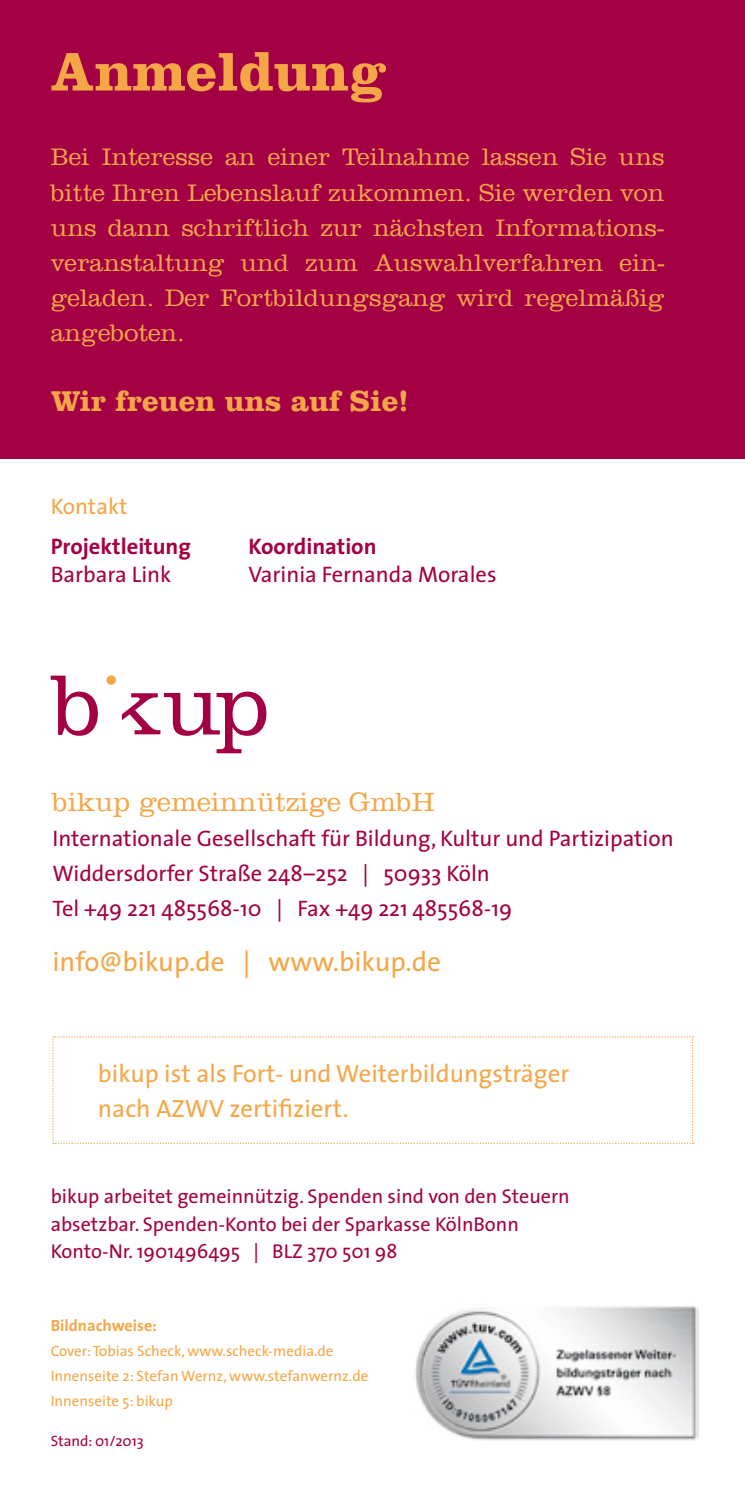
<style>
.page{position:relative;width:745px;height:1489px;background:#fff}
.page>*{position:absolute;margin:0;border:0;box-sizing:border-box;transform-origin:0 0}
.t1{font:700 56.5px "Clarendon LT";color:#f5a748}
.t2{font:700 30px "Clarendon LT";color:#f5a748}
.t3{font:27.5px "The Sans";color:#f5a748}
.t4{font:300 27.5px "Clarendon LT";color:#f5a748}
.t5{font:300 25px/35px "Clarendon LT";color:#f5a748;text-align:justify}
.t6{font:25px/35px "The Sans";color:#f5a748}
.t7{font:22.5px/35px "The Sans";color:#a40044}
.t8{font:700 22.5px "The Sans";color:#a40044}
.t9{font:22.5px "The Sans";color:#f5a748}
.t10{font:20px/27.5px "The Sans";color:#a40044}
.t11{font:700 16.25px "The Sans";color:#f5a748}
.t12{font:15px/25px "The Sans";color:#f5a748}
.t13{font:15px "The Sans";color:#a40044}
</style>
<div class="page">
<div style="left:0;top:0;width:744px;height:458px;background:#a40044"></div>
<svg style="left:51px;top:675px;width:47px;height:60px"></svg>
<div style="left:106px;top:675px;width:10px;height:9px;background:#f5a748;border-radius:50%"></div>
<svg style="left:122px;top:691px;width:144px;height:62px"></svg>
<svg style="left:52px;top:1036px;width:641px;height:107px"></svg>
<img style="left:415px;top:1306px;width:283px;height:134px">
<h1 class="t1" style="left:51px;top:37px;width:337px">Anmeldung</h1>
<p class="t5" style="left:51px;top:140px;width:615px">Bei Interesse an einer Teilnahme lassen Sie uns bitte Ihren Lebenslauf zukommen. Sie werden von uns dann schriftlich zur nächsten Informations&shy;veranstaltung und zum Auswahlverfahren ein&shy;geladen. Der Fortbildungsgang wird regelmäßig angeboten.</p>
<p class="t2" style="left:51px;top:382px;width:359px">Wir freuen uns auf Sie!</p>
<p class="t9" style="left:51px;top:488px;width:78px">Kontakt</p>
<p class="t8" style="left:51px;top:527px;width:142px">Projektleitung</p>
<p class="t8" style="left:248px;top:527px;width:130px">Koordination</p>
<p class="t7" style="left:51px;top:556px;width:122px">Barbara Link</p>
<p class="t7" style="left:248px;top:556px;width:249px">Varinia Fernanda Morales</p>
<p class="t4" style="left:52px;top:785px;width:383px">bikup gemeinnützige GmbH</p>
<p class="t7" style="left:52px;top:819px;width:622px">Internationale Gesellschaft für Bildung, Kultur und Partizipation<br>Widdersdorfer Straße 248–252 | 50933 Köln<br>Tel +49 221 485568-10 | Fax +49 221 485568-19</p>
<p class="t3" style="left:52px;top:938px;width:390px">info@bikup.de | www.bikup.de</p>
<p class="t6" style="left:98px;top:1054px;width:472px">bikup ist als Fort- und Weiterbildungsträger nach AZWV zertifiziert.</p>
<p class="t10" style="left:51px;top:1182px;width:520px">bikup arbeitet gemeinnützig. Spenden sind von den Steuern absetzbar. Spenden-Konto bei der Sparkasse KölnBonn<br>Konto-Nr. 1901496495 | BLZ 370 501 98</p>
<p class="t11" style="left:51px;top:1311px;width:108px">Bildnachweise:</p>
<p class="t12" style="left:51px;top:1337px;width:319px">Cover: Tobias Scheck, www.scheck-media.de<br>Innenseite 2: Stefan Wernz, www.stefanwernz.de<br>Innenseite 5: bikup</p>
<p class="t13" style="left:51px;top:1427px;width:94px">Stand: 01/2013</p>
</div>
